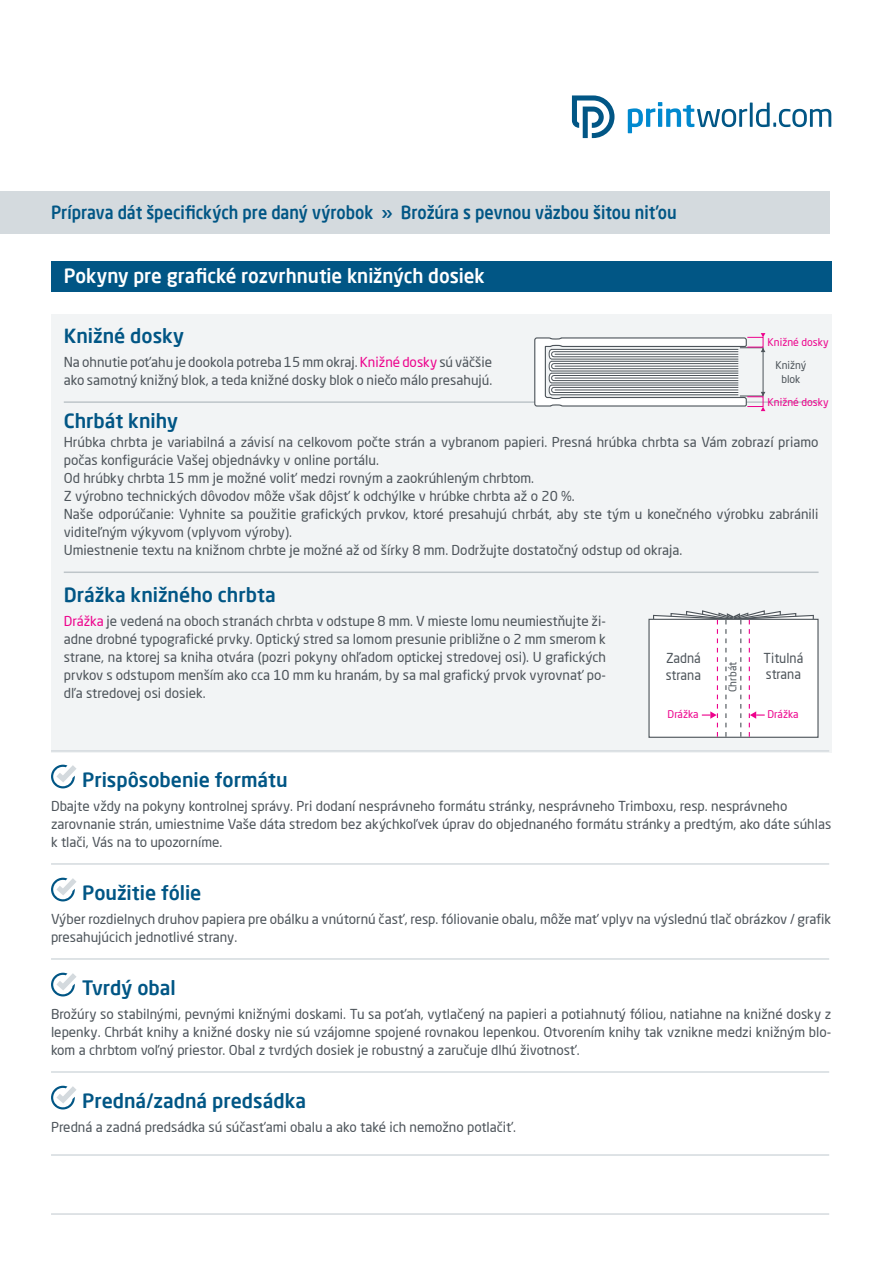
<style>
.page{position:relative;width:893px;height:1263px;background:#fff}
.page>*{position:absolute;margin:0;border:0;box-sizing:border-box;transform-origin:0 0}
.t1{font:500 19.5px "Neo Sans Pro";color:#015685}
.t2{font:500 19.5px "Neo Sans Pro";color:#fff;scale:.96 1}
.t3{font:500 18px "Neo Sans Pro";color:#015685;scale:.9 1}
.t4{font:13.5px/18px "Neo Sans Pro";color:#4d545a}
.t5{font:13.5px/16.2px "Neo Sans Pro";color:#4d545a;scale:.95 1}
.t6{font:10.5px "Neo Sans Pro";color:#ed028c}
.t7{font:10.5px/13.5px "Neo Sans Pro";color:#4d545a;text-align:center}
.s1{color:#ed028c}
</style>
<div class="page">
<div style="left:51px;top:315px;width:780px;height:438px;background:#f2f4f5"></div>
<div style="left:0;top:191px;width:829px;height:43px;background:#d4dade"></div>
<svg style="left:628px;top:102px;width:203px;height:31px"></svg>
<svg style="left:572px;top:96px;width:42px;height:42px"></svg>
<div style="left:51px;top:261px;width:780px;height:31px;background:#015685"></div>
<hr style="left:64px;top:401px;width:755px;height:2px;background:#bec5c9">
<hr style="left:64px;top:571px;width:755px;height:2px;background:#bec5c9">
<hr style="left:51px;top:750px;width:778px;height:2px;background:#d4dade">
<svg style="left:51px;top:765px;width:26px;height:23px"></svg>
<hr style="left:51px;top:863px;width:778px;height:2px;background:#d4dade">
<svg style="left:51px;top:878px;width:26px;height:23px"></svg>
<hr style="left:51px;top:958px;width:778px;height:2px;background:#d4dade">
<svg style="left:51px;top:973px;width:26px;height:23px"></svg>
<hr style="left:51px;top:1071px;width:778px;height:2px;background:#d4dade">
<svg style="left:51px;top:1086px;width:26px;height:23px"></svg>
<hr style="left:51px;top:1154px;width:778px;height:2px;background:#d4dade">
<hr style="left:51px;top:1213px;width:778px;height:2px;background:#d4dade">
<div style="left:649px;top:619px;width:169px;height:118px;background:#fff"></div>
<svg style="left:652px;top:610px;width:162px;height:128px"></svg>
<svg style="left:534px;top:337px;width:213px;height:70px"></svg>
<hr style="left:555px;top:389px;width:183px;height:1px;background:#4d545a">
<svg style="left:761px;top:348px;width:4px;height:4px"></svg>
<svg style="left:761px;top:392px;width:4px;height:4px"></svg>
<div style="left:747px;top:337px;width:16px;height:10px;border:1px solid #ed028c"></div>
<div style="left:747px;top:396px;width:16px;height:11px;border:1px solid #ed028c"></div>
<svg style="left:761px;top:333px;width:4px;height:4px"></svg>
<svg style="left:761px;top:407px;width:4px;height:4px"></svg>
<h2 class="t3" style="left:51px;top:201px;width:697px">Príprava dát špecifických pre daný výrobok » Brožúra s pevnou väzbou šitou niťou</h2>
<h1 class="t2" style="left:64px;top:264px;width:440px">Pokyny pre grafické rozvrhnutie knižných dosiek</h1>
<h1 class="t1" style="left:64px;top:324px;width:122px">Knižné dosky</h1>
<p class="t4" style="left:64px;top:353px;width:430px">Na ohnutie poťahu je dookola potreba 15 mm okraj. <span class="s1">Knižné dosky</span> sú väčšie ako samotný knižný blok, a teda knižné dosky blok o niečo málo presahujú.</p>
<h1 class="t1" style="left:64px;top:408px;width:116px">Chrbát knihy</h1>
<p class="t4" style="left:64px;top:433px;width:756px">Hrúbka chrbta je variabilná a závisí na celkovom počte strán a vybranom papieri. Presná hrúbka chrbta sa Vám zobrazí priamo počas konfigurácie Vašej objednávky v online portálu.<br>Od hrúbky chrbta 15 mm je možné voliť medzi rovným a zaokrúhleným chrbtom.<br>Z výrobno technických dôvodov môže však dôjsť k odchýlke v hrúbke chrbta až o 20 %.<br>Naše odporúčanie: Vyhnite sa použitie grafických prvkov, ktoré presahujú chrbát, aby ste tým u konečného výrobku zabránili viditeľným výkyvom (vplyvom výroby).<br>Umiestnenie textu na knižnom chrbte je možné až od šírky 8 mm. Dodržujte dostatočný odstup od okraja.</p>
<h1 class="t1" style="left:64px;top:582px;width:214px">Drážka knižného chrbta</h1>
<p class="t4" style="left:64px;top:611px;width:544px;text-align:justify"><span class="s1">Drážka</span> je vedená na oboch stranách chrbta v odstupe 8 mm. V mieste lomu neumiestňujte ži&shy;adne drobné typografické prvky. Optický stred sa lomom presunie približne o 2 mm smerom k strane, na ktorej sa kniha otvára (pozri pokyny ohľadom optickej stredovej osi). U grafických prvkov s odstupom menším ako cca 10 mm ku hranám, by sa mal grafický prvok vyrovnať po&shy;dľa stredovej osi dosiek.</p>
<p class="t6" style="left:767px;top:336px;width:63px">Knižné dosky</p>
<p class="t7" style="left:775px;top:359px;width:33px">Knižný blok</p>
<p class="t6" style="left:767px;top:395px;width:63px">Knižné dosky</p>
<p class="t5" style="left:666px;top:650px;width:39px">Zadná strana</p>
<p class="t5" style="left:764px;top:650px;width:43px">Titulná strana</p>
<p class="t6" style="left:668px;top:707px;width:33px">Drážka</p>
<p class="t6" style="left:767px;top:708px;width:33px">Drážka</p>
<p class="t7" style="left:726px;top:692px;width:32px;rotate:-90deg">Chrbát</p>
<h1 class="t1" style="left:82px;top:767px;width:207px">Prispôsobenie formátu</h1>
<p class="t4" style="left:51px;top:796px;width:782px">Dbajte vždy na pokyny kontrolnej správy. Pri dodaní nesprávneho formátu stránky, nesprávneho Trimboxu, resp. nesprávneho zarovnanie strán, umiestnime Vaše dáta stredom bez akýchkoľvek úprav do objednaného formátu stránky a predtým, ako dáte súhlas k tlači, Vás na to upozorníme.</p>
<h1 class="t1" style="left:82px;top:880px;width:121px">Použitie fólie</h1>
<p class="t4" style="left:51px;top:909px;width:782px">Výber rozdielnych druhov papiera pre obálku a vnútornú časť, resp. fóliovanie obalu, môže mať vplyv na výslednú tlač obrázkov / grafik presahujúcich jednotlivé strany.</p>
<h1 class="t1" style="left:82px;top:975px;width:95px">Tvrdý obal</h1>
<p class="t4" style="left:51px;top:1004px;width:782px;text-align:justify">Brožúry so stabilnými, pevnými knižnými doskami. Tu sa poťah, vytlačený na papieri a potiahnutý fóliou, natiahne na knižné dosky z lepenky. Chrbát knihy a knižné dosky nie sú vzájomne spojené rovnakou lepenkou. Otvorením knihy tak vznikne medzi knižným blo&shy;kom a chrbtom voľný priestor. Obal z tvrdých dosiek je robustný a zaručuje dlhú životnosť.</p>
<h1 class="t1" style="left:82px;top:1088px;width:225px">Predná/zadná predsádka</h1>
<p class="t4" style="left:51px;top:1117px;width:467px">Predná a zadná predsádka sú súčasťami obalu a ako také ich nemožno potlačiť.</p>
</div>
